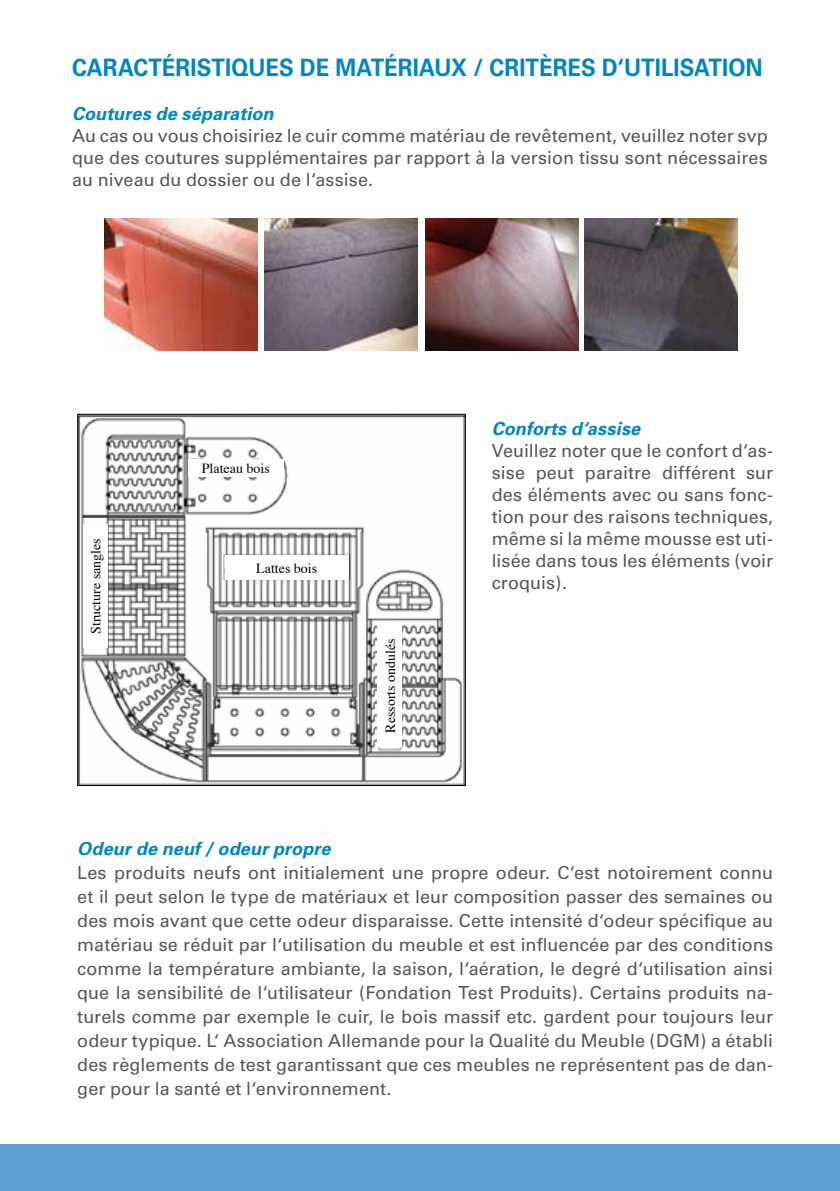
<style>
.page{position:relative;width:840px;height:1191px;background:#fff}
.page>*{position:absolute;margin:0;border:0;box-sizing:border-box;transform-origin:0 0}
.t1{font:700 24px "Univers";color:#0086c0;scale:.92 1}
.t2{font:18px/24px "Univers";letter-spacing:.005em;color:#575756;text-align:justify}
.t3{font:italic 700 18px "Univers";letter-spacing:.01em;color:#0086c0}
.t4{font:14px "Times";color:#000}
</style>
<div class="page">
<div style="left:0;top:1144px;width:839px;height:47px;background:#5ca1d0"></div>
<img style="left:584px;top:218px;width:153px;height:132px">
<img style="left:105px;top:218px;width:152px;height:132px">
<img style="left:425px;top:218px;width:152px;height:132px">
<img style="left:264px;top:218px;width:153px;height:132px">
<img style="left:79px;top:416px;width:384px;height:368px">
<div style="left:77px;top:414px;width:388px;height:372px;border:1px solid #000"></div>
<div style="left:225px;top:555px;width:123px;height:25px;background:#fff"></div>
<div style="left:83px;top:524px;width:25px;height:123px;background:#fff"></div>
<div style="left:377px;top:624px;width:25px;height:123px;background:#fff"></div>
<div style="left:188px;top:459px;width:95px;height:17px;background:#fff"></div>
<h1 class="t1" style="left:72px;top:53px;width:751px">CARACTÉRISTIQUES DE MATÉRIAUX / CRITÈRES D‘UTILISATION</h1>
<p class="t3" style="left:72px;top:102px;width:203px">Coutures de séparation</p>
<p class="t2" style="left:72px;top:125px;width:697px;line-height:22px">Au cas ou vous choisiriez le cuir comme matériau de revêtement, veuillez noter svp que des coutures supplémentaires par rapport à la version tissu sont nécessaires au niveau du dossier ou de l‘assise.</p>
<p class="t4" style="left:83px;top:634px;width:98px;rotate:-90deg">Structure sangles</p>
<p class="t4" style="left:202px;top:455px;width:70px">Plateau bois</p>
<p class="t4" style="left:256px;top:555px;width:63px">Lattes bois</p>
<p class="t4" style="left:377px;top:732px;width:96px;rotate:-90deg">Ressorts ondulés</p>
<p class="t3" style="left:491px;top:417px;width:150px">Conforts d‘assise</p>
<p class="t2" style="left:491px;top:439px;width:283px;line-height:22px">Veuillez noter que le confort d‘as&shy;sise peut paraitre différent sur des éléments avec ou sans fonc&shy;tion pour des raisons techniques, même si la même mousse est uti&shy;lisée dans tous les éléments (voir croquis).</p>
<p class="t3" style="left:77px;top:837px;width:255px">Odeur de neuf / odeur propre</p>
<p class="t2" style="left:77px;top:860px;width:697px">Les produits neufs ont initialement une propre odeur. C‘est notoirement connu et il peut selon le type de matériaux et leur composition passer des semaines ou des mois avant que cette odeur disparaisse. Cette intensité d‘odeur spécifique au matériau se réduit par l‘utilisation du meuble et est influencée par des conditions comme la température ambiante, la saison, l‘aération, le degré d‘utilisation ainsi que la sensibilité de l‘utilisateur (Fondation Test Produits). Certains produits na&shy;turels comme par exemple le cuir, le bois massif etc. gardent pour toujours leur odeur typique. L‘ Association Allemande pour la Qualité du Meuble (DGM) a établi des règlements de test garantissant que ces meubles ne représentent pas de dan&shy;ger pour la santé et l‘environnement.</p>
</div>
